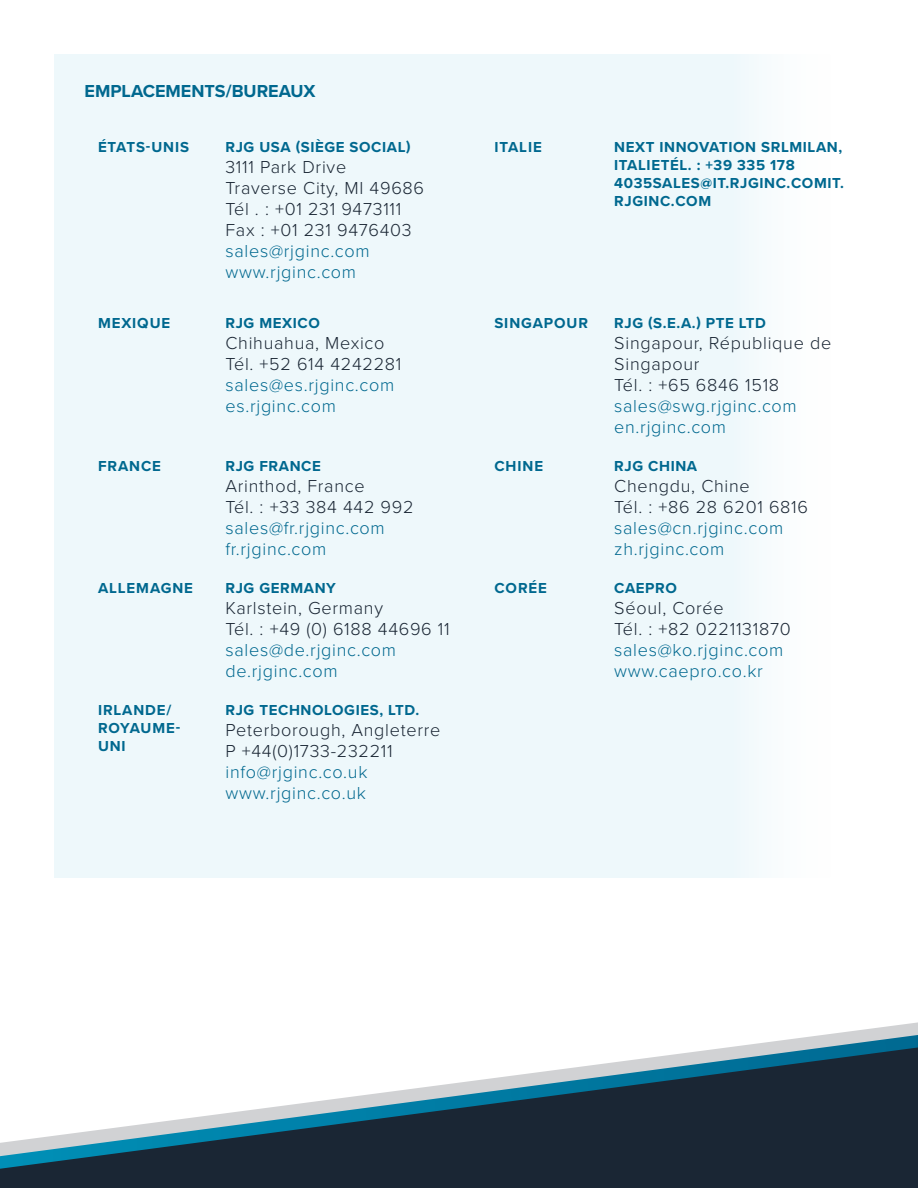
<style>
.page{position:relative;width:918px;height:1188px;background:#fff}
.page>*{position:absolute;margin:0;border:0;box-sizing:border-box;transform-origin:0 0}
.t1{font:300 18px/21px "Proxima Nova";letter-spacing:.04em;color:#1a2634}
.t2{font:300 18px/21px "Proxima Nova";letter-spacing:.04em;color:#00688f}
.t3{font:700 18px "Proxima Nova";color:#00688f}
.t4{font:700 15px/18px "Proxima Nova";letter-spacing:.04em;color:#00688f}
.t5{font:700 15px/18px "Proxima Nova";letter-spacing:.06em;color:#00688f}
</style>
<div class="page">
<div style="left:54px;top:54px;width:793px;height:824px;background:linear-gradient(to right,#ebf7fa,#f4fafc)"></div>
<svg style="left:824px;top:1022px;width:94px;height:13px"></svg>
<div style="left:0;top:1176px;width:918px;height:12px;background:#1a2634"></div>
<svg style="left:0;top:1035px;width:918px;height:141px"></svg>
<p class="t3" style="left:85px;top:78px;width:233px">EMPLACEMENTS/BUREAUX</p>
<p class="t5" style="left:98px;top:138px;width:93px">ÉTATS-UNIS</p>
<p class="t4" style="left:225px;top:138px;width:187px">RJG USA (SIÈGE SOCIAL)</p>
<p class="t1" style="left:225px;top:155px;width:200px">3111 Park Drive<br>Traverse City, MI 49686<br>Tél . : +01 231 9473111<br>Fax : +01 231 9476403</p>
<p class="t2" style="left:225px;top:239px;width:146px">sales@rjginc.com www.rjginc.com</p>
<p class="t5" style="left:98px;top:314px;width:74px">MEXIQUE</p>
<p class="t4" style="left:225px;top:314px;width:96px">RJG MEXICO</p>
<p class="t1" style="left:225px;top:332px;width:178px">Chihuahua, Mexico<br>Tél. +52 614 4242281</p>
<p class="t2" style="left:225px;top:374px;width:170px">sales@es.rjginc.com es.rjginc.com</p>
<p class="t4" style="left:98px;top:457px;width:64px">FRANCE</p>
<p class="t4" style="left:225px;top:457px;width:97px">RJG FRANCE</p>
<p class="t1" style="left:225px;top:475px;width:190px">Arinthod, France<br>Tél. : +33 384 442 992</p>
<p class="t2" style="left:225px;top:517px;width:161px">sales@fr.rjginc.com fr.rjginc.com</p>
<p class="t5" style="left:98px;top:579px;width:96px">ALLEMAGNE</p>
<p class="t4" style="left:225px;top:579px;width:112px">RJG GERMANY</p>
<p class="t1" style="left:225px;top:597px;width:226px">Karlstein, Germany<br>Tél. : +49 (0) 6188 44696 11</p>
<p class="t2" style="left:225px;top:639px;width:172px">sales@de.rjginc.com de.rjginc.com</p>
<p class="t5" style="left:98px;top:701px;width:84px">IRLANDE/<br>ROYAUME-<br>UNI</p>
<p class="t4" style="left:225px;top:701px;width:195px">RJG TECHNOLOGIES, LTD.</p>
<p class="t1" style="left:225px;top:719px;width:216px">Peterborough, Angleterre<br>P +44(0)1733-232211</p>
<p class="t2" style="left:225px;top:761px;width:144px">info@rjginc.co.uk www.rjginc.co.uk</p>
<p class="t4" style="left:494px;top:138px;width:49px">ITALIE</p>
<p class="t4" style="left:614px;top:138px;width:231px">NEXT INNOVATION SRLMILAN,<br>ITALIETÉL. : +39 335 178<br>4035SALES@IT.RJGINC.COMIT.<br>RJGINC.COM</p>
<p class="t5" style="left:494px;top:314px;width:95px">SINGAPOUR</p>
<p class="t4" style="left:614px;top:314px;width:153px">RJG (S.E.A.) PTE LTD</p>
<p class="t1" style="left:614px;top:332px;width:218px">Singapour, République de<br>Singapour<br>Tél. : +65 6846 1518</p>
<p class="t2" style="left:614px;top:395px;width:184px">sales@swg.rjginc.com en.rjginc.com</p>
<p class="t4" style="left:494px;top:457px;width:50px">CHINE</p>
<p class="t4" style="left:614px;top:457px;width:84px">RJG CHINA</p>
<p class="t1" style="left:614px;top:475px;width:195px">Chengdu, Chine<br>Tél. : +86 28 6201 6816</p>
<p class="t2" style="left:614px;top:517px;width:171px">sales@cn.rjginc.com zh.rjginc.com</p>
<p class="t4" style="left:494px;top:579px;width:54px">CORÉE</p>
<p class="t4" style="left:614px;top:579px;width:64px">CAEPRO</p>
<p class="t1" style="left:614px;top:597px;width:178px">Séoul, Corée<br>Tél. : +82 0221131870</p>
<p class="t2" style="left:614px;top:639px;width:171px">sales@ko.rjginc.com www.caepro.co.kr</p>
</div>
